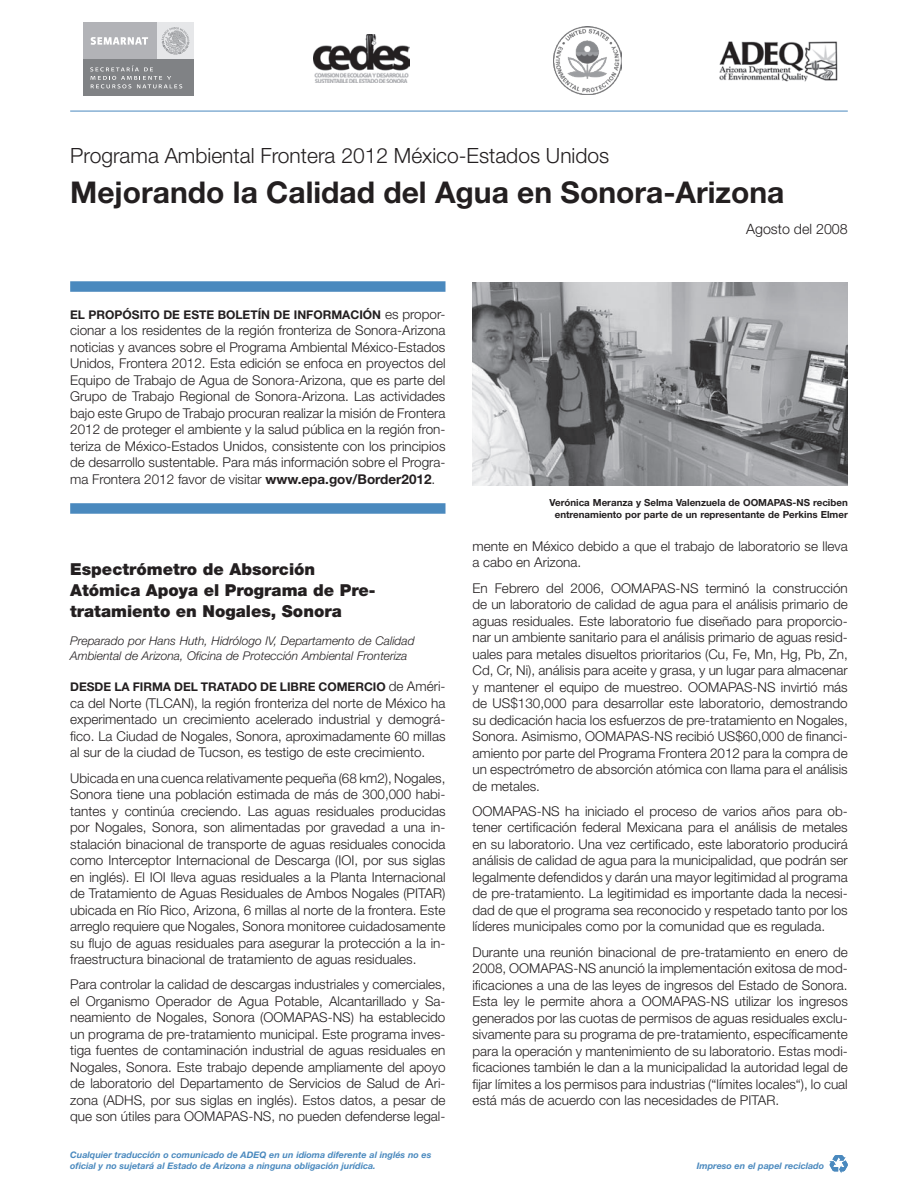
<style>
.page{position:relative;width:918px;height:1188px;background:#fff}
.page>*{position:absolute;margin:0;border:0;box-sizing:border-box;transform-origin:0 0}
.t1{font:700 30px "Helvetica Neue";color:#231f20}
.t2{font:300 21px "Helvetica Neue LT Std";color:#231f20}
.Big_Head{font:900 16.5px/21px "Helvetica Neue";color:#231f20}
.t3{font:300 14.25px "Helvetica Neue LT Std";color:#231f20}
.Main_Copy{font:300 13.5px/16.5px "Helvetica Neue LT Std";color:#231f20;text-align:justify}
.By__2{font:italic 300 12px/15px "Helvetica Neue LT Std";color:#231f20}
.Main_Copy-2{font:700 12px "Helvetica Neue LT Std";color:#231f20}
.Caption_2{font:700 9.75px/12px "Helvetica Neue LT Std";color:#231f20;text-align:right}
.contact_subhead{font:italic 700 9px/10.8px "Helvetica Neue";color:#4a89be}
.s1{font-weight:300;font-size:13.5px}
.s2{font-weight:700}
</style>
<div class="page">
<svg style="left:829px;top:1155px;width:19px;height:18px"></svg>
<div style="left:70px;top:281px;width:375px;height:11px;background:#4a89be"></div>
<div style="left:70px;top:503px;width:375px;height:11px;background:#4a89be"></div>
<img style="left:719px;top:41px;width:119px;height:41px">
<img style="left:553px;top:26px;width:68px;height:68px">
<img style="left:313px;top:35px;width:97px;height:48px">
<div style="left:83px;top:59px;width:111px;height:37px;background:#808285"></div>
<div style="left:83px;top:22px;width:74px;height:37px;background:#b2b3b7"></div>
<div style="left:157px;top:22px;width:37px;height:37px;background:#e6e7e9"></div>
<svg style="left:162px;top:27px;width:27px;height:28px"></svg>
<svg style="left:90px;top:65px;width:92px;height:23px"></svg>
<svg style="left:91px;top:37px;width:57px;height:8px"></svg>
<hr style="left:70px;top:111px;width:778px;height:1px;background:#4a89be">
<img style="left:472px;top:282px;width:376px;height:204px">
<p class="t2" style="left:70px;top:143px;width:541px">Programa Ambiental Frontera 2012 México-Estados Unidos</p>
<p class="t1" style="left:70px;top:174px;width:716px">Mejorando la Calidad del Agua en Sonora-Arizona</p>
<p class="t3" style="left:746px;top:220px;width:103px">Agosto del 2008</p>
<p class="Main_Copy-2" style="left:70px;top:307px;width:377px">El propósito de este Boletín de información <span class="s1">es propor-</span></p>
<p class="Main_Copy" style="left:70px;top:322px;width:377px">cionar a los residentes de la región fronteriza de Sonora-Arizona noticias y avances sobre el Programa Ambiental México-Estados Unidos, Frontera 2012. Esta edición se enfoca en proyectos del Equipo de Trabajo de Agua de Sonora-Arizona, que es parte del Grupo de Trabajo Regional de Sonora-Arizona. Las actividades bajo este Grupo de Trabajo procuran realizar la misión de Frontera 2012 de proteger el ambiente y la salud pública en la región fron&shy;teriza de México-Estados Unidos, consistente con los principios de desarrollo sustentable. Para más información sobre el Progra&shy;ma Frontera 2012 favor de visitar <span class="s2">www.epa.gov/Border2012</span>.</p>
<p class="Big_Head" style="left:70px;top:558px;width:307px">Espectrómetro de Absorción<br>Atómica Apoya el Programa de Pre&shy;tratamiento en Nogales, Sonora</p>
<p class="By__2" style="left:70px;top:633px;width:346px">Preparado por Hans Huth, Hidrólogo IV, Departamento de Calidad<br>Ambiental de Arizona, Oficina de Protección Ambiental Fronteriza</p>
<p class="Main_Copy-2" style="left:70px;top:679px;width:377px">Desde la firma del Tratado de Libre Comercio <span class="s1">de Améri-</span></p>
<p class="Main_Copy" style="left:70px;top:694px;width:377px">ca del Norte (TLCAN), la región fronteriza del norte de México ha experimentado un crecimiento acelerado industrial y demográ&shy;fico. La Ciudad de Nogales, Sonora, aproximadamente 60 millas al sur de la ciudad de Tucson, es testigo de este crecimiento.</p>
<p class="Main_Copy" style="left:70px;top:769px;width:377px">Ubicada en una cuenca relativamente pequeña (68 km2), Nogales, Sonora tiene una población estimada de más de 300,000 habi&shy;tantes y continúa creciendo. Las aguas residuales producidas por Nogales, Sonora, son alimentadas por gravedad a una in&shy;stalación binacional de transporte de aguas residuales conocida como Interceptor Internacional de Descarga (IOI, por sus siglas en inglés). El IOI lleva aguas residuales a la Planta Internacional de Tratamiento de Aguas Residuales de Ambos Nogales (PITAR) ubicada en Río Rico, Arizona, 6 millas al norte de la frontera. Este arreglo requiere que Nogales, Sonora monitoree cuidadosamente su flujo de aguas residuales para asegurar la protección a la in&shy;fraestructura binacional de tratamiento de aguas residuales.</p>
<p class="Main_Copy" style="left:70px;top:976px;width:377px">Para controlar la calidad de descargas industriales y comerciales, el Organismo Operador de Agua Potable, Alcantarillado y Sa&shy;neamiento de Nogales, Sonora (OOMAPAS-NS) ha establecido un programa de pre-tratamiento municipal. Este programa inves&shy;tiga fuentes de contaminación industrial de aguas residuales en Nogales, Sonora. Este trabajo depende ampliamente del apoyo de laboratorio del Departamento de Servicios de Salud de Ari&shy;zona (ADHS, por sus siglas en inglés). Estos datos, a pesar de que son útiles para OOMAPAS-NS, no pueden defenderse legal-</p>
<p class="contact_subhead" style="left:70px;top:1150px;width:363px">Cualquier traducción o comunicado de ADEQ en un idioma diferente al inglés no es oficial y no sujetará al Estado de Arizona a ninguna obligación jurídica.</p>
<p class="Caption_2" style="left:550px;top:497px;width:202px">Verónica Meranza y Selma Valenzuela de OOMAPAS</p>
<p class="Caption_2" style="left:555px;top:497px;width:295px">-NS reciben<br>entrenamiento por parte de un representante de Perkins Elmer</p>
<p class="Main_Copy" style="left:472px;top:537px;width:377px">mente en México debido a que el trabajo de laboratorio se lleva a cabo en Arizona.</p>
<p class="Main_Copy" style="left:472px;top:579px;width:377px">En Febrero del 2006, OOMAPAS-NS terminó la construcción de un laboratorio de calidad de agua para el análisis primario de aguas residuales. Este laboratorio fue diseñado para proporcio&shy;nar un ambiente sanitario para el análisis primario de aguas resid&shy;uales para metales disueltos prioritarios (Cu, Fe, Mn, Hg, Pb, Zn, Cd, Cr, Ni), análisis para aceite y grasa, y un lugar para almacenar y mantener el equipo de muestreo. OOMAPAS-NS invirtió más de US$130,000 para desarrollar este laboratorio, demostrando su dedicación hacia los esfuerzos de pre-tratamiento en Nogales, Sonora. Asimismo, OOMAPAS-NS recibió US$60,000 de financi&shy;amiento por parte del Programa Frontera 2012 para la compra de un espectrómetro de absorción atómica con llama para el análisis de metales.</p>
<p class="Main_Copy" style="left:472px;top:803px;width:377px">OOMAPAS-NS ha iniciado el proceso de varios años para ob&shy;tener certificación federal Mexicana para el análisis de metales en su laboratorio. Una vez certificado, este laboratorio producirá análisis de calidad de agua para la municipalidad, que podrán ser legalmente defendidos y darán una mayor legitimidad al programa de pre-tratamiento. La legitimidad es importante dada la necesi&shy;dad de que el programa sea reconocido y respetado tanto por los líderes municipales como por la comunidad que es regulada.</p>
<p class="Main_Copy" style="left:472px;top:944px;width:377px">Durante una reunión binacional de pre-tratamiento en enero de 2008, OOMAPAS-NS anunció la implementación exitosa de mod&shy;ificaciones a una de las leyes de ingresos del Estado de Sonora.<br>Esta ley le permite ahora a OOMAPAS-NS utilizar los ingresos generados por las cuotas de permisos de aguas residuales exclu&shy;sivamente para su programa de pre-tratamiento, específicamente para la operación y mantenimiento de su laboratorio. Estas modi&shy;ficaciones también le dan a la municipalidad la autoridad legal de fijar límites a los permisos para industrias (“límites locales“), lo cual está más de acuerdo con las necesidades de PITAR.</p>
<p class="contact_subhead" style="left:697px;top:1160px;width:129px">Impreso en el papel reciclado</p>
</div>
